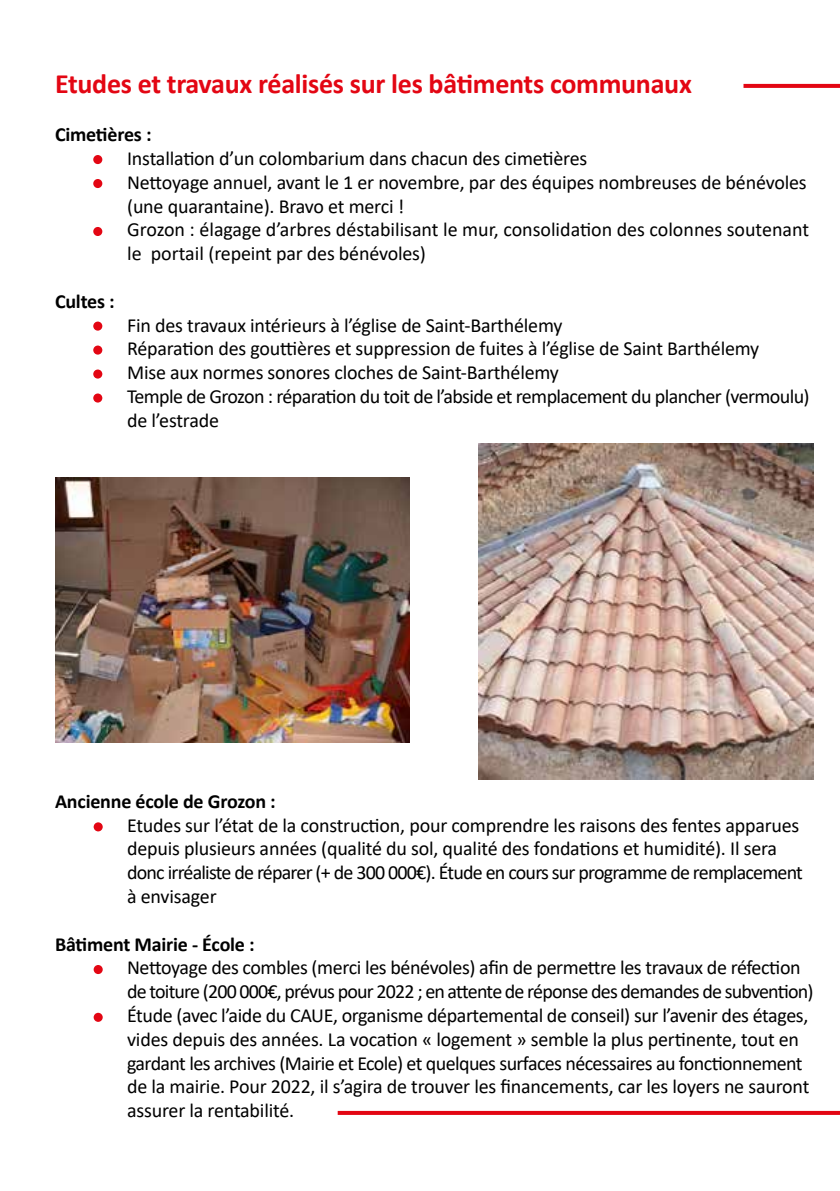
<style>
.page{position:relative;width:840px;height:1191px;background:#fff}
.page>*{position:absolute;margin:0;border:0;box-sizing:border-box;transform-origin:0 0}
.t1{font:700 28px "Calibri";letter-spacing:-.01em;color:#e30613}
.t2{font:20px/23.8px "Calibri";letter-spacing:-.01em;color:#000}
.t3{font:700 20px "Calibri";letter-spacing:-.01em;color:#000}
</style>
<div class="page">
<img style="left:478px;top:443px;width:335px;height:336px">
<img style="left:56px;top:478px;width:353px;height:265px">
<svg style="left:743px;top:84px;width:96px;height:4px"></svg>
<div style="left:93px;top:155px;width:9px;height:9px;background:#e30613;border-radius:50%"></div>
<div style="left:93px;top:179px;width:9px;height:9px;background:#e30613;border-radius:50%"></div>
<div style="left:93px;top:227px;width:9px;height:9px;background:#e30613;border-radius:50%"></div>
<div style="left:93px;top:321px;width:9px;height:10px;background:#e30613;border-radius:50%"></div>
<div style="left:93px;top:345px;width:9px;height:9px;background:#e30613;border-radius:50%"></div>
<div style="left:93px;top:369px;width:9px;height:9px;background:#e30613;border-radius:50%"></div>
<div style="left:93px;top:393px;width:9px;height:9px;background:#e30613;border-radius:50%"></div>
<div style="left:94px;top:822px;width:9px;height:9px;background:#e30613;border-radius:50%"></div>
<div style="left:94px;top:965px;width:9px;height:9px;background:#e30613;border-radius:50%"></div>
<div style="left:94px;top:1012px;width:9px;height:9px;background:#e30613;border-radius:50%"></div>
<svg style="left:337px;top:1111px;width:502px;height:4px;background:#e30a17"></svg>
<h1 class="t1" style="left:55px;top:64px;width:638px">Etudes et travaux réalisés sur les bâtiments communaux</h1>
<p class="t3" style="left:55px;top:120px;width:98px">Cimetières :</p>
<p class="t2" style="left:127px;top:146px;width:683px">Installation d’un colombarium dans chacun des cimetières<br>Nettoyage annuel, avant le 1 er novembre, par des équipes nombreuses de bénévoles (une quarantaine). Bravo et merci !<br>Grozon : élagage d’arbres déstabilisant le mur, consolidation des colonnes soutenant le portail (repeint par des bénévoles)</p>
<p class="t3" style="left:55px;top:287px;width:61px">Cultes :</p>
<p class="t2" style="left:127px;top:312px;width:683px">Fin des travaux intérieurs à l’église de Saint-Barthélemy<br>Réparation des gouttières et suppression de fuites à l’église de Saint Barthélemy<br>Mise aux normes sonores cloches de Saint-Barthélemy<br>Temple de Grozon : réparation du toit de l’abside et remplacement du plancher (vermoulu) de l’estrade</p>
<p class="t3" style="left:55px;top:787px;width:222px">Ancienne école de Grozon :</p>
<p class="t2" style="left:127px;top:812px;width:677px">Etudes sur l’état de la construction, pour comprendre les raisons des fentes apparues depuis plusieurs années (qualité du sol, qualité des fondations et humidité). Il sera donc irréaliste de réparer (+ de 300 000€). Étude en cours sur programme de remplacement à envisager</p>
<p class="t3" style="left:55px;top:930px;width:201px">Bâtiment Mairie - École :</p>
<p class="t2" style="left:127px;top:955px;width:687px">Nettoyage des combles (merci les bénévoles) afin de permettre les travaux de réfection de toiture (200 000€, prévus pour 2022 ; en attente de réponse des demandes de subvention)<br>Étude (avec l’aide du CAUE, organisme départemental de conseil) sur l’avenir des étages, vides depuis des années. La vocation « logement » semble la plus pertinente, tout en gardant les archives (Mairie et Ecole) et quelques surfaces nécessaires au fonctionnement de la mairie. Pour 2022, il s’agira de trouver les financements, car les loyers ne sauront assurer la rentabilité.</p>
</div>
